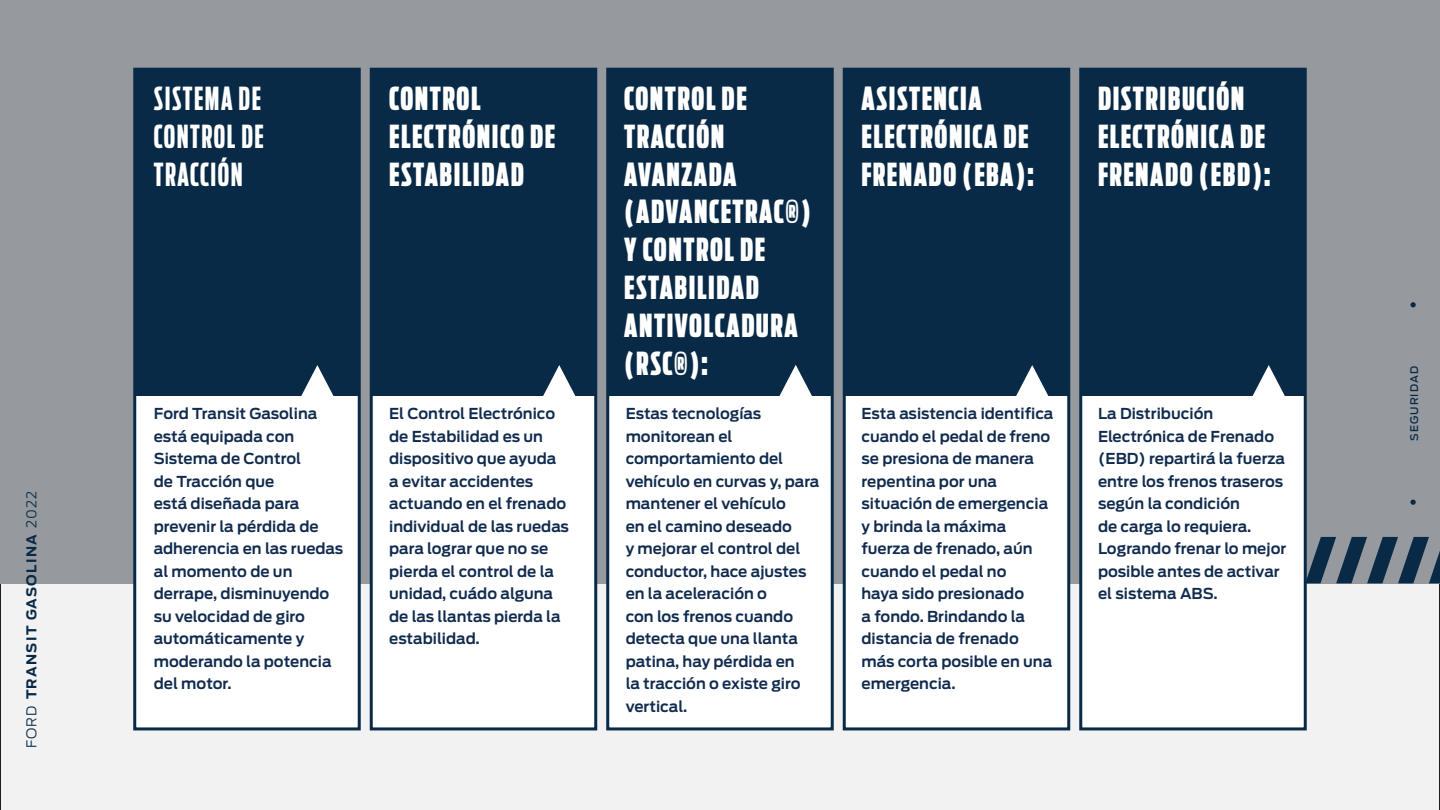
<style>
.page{position:relative;width:1440px;height:810px;background:#fff}
.page>*{position:absolute;margin:0;border:0;box-sizing:border-box;transform-origin:0 0}
.SUBTITULO{font:900 31.5px/37.8px "Ford Antenna Comp";letter-spacing:.05em;color:#fff}
.SUBTITULO-2{font:700 31.5px/37.8px "Ford Antenna Comp";letter-spacing:.05em;color:#fff;text-align:justify}
.CUERPO{font:600 15px/22.5px "Ford Antenna";color:#102b4e}
.CUERPO-2{font:700 13.5px "Ford Antenna";letter-spacing:.1em;color:#092a46}
.CUERPO-3{font:500 10.5px "Ford Antenna";letter-spacing:.1em;color:#092a46}
.s1{font-weight:300}
</style>
<div class="page">
<div style="left:0;top:583px;width:1440px;height:227px;background:#f2f2f2"></div>
<div style="left:0;top:0;width:1440px;height:583px;background:#969a9f"></div>
<div style="left:133px;top:68px;width:228px;height:662px;background:#fff;border:3px solid #092a46"></div>
<div style="left:370px;top:68px;width:227px;height:662px;background:#fff;border:3px solid #092a46"></div>
<div style="left:606px;top:68px;width:228px;height:662px;background:#fff;border:3px solid #092a46"></div>
<div style="left:843px;top:68px;width:227px;height:662px;background:#fff;border:3px solid #092a46"></div>
<div style="left:1079px;top:68px;width:228px;height:662px;background:#fff;border:3px solid #092a46"></div>
<div style="left:135px;top:69px;width:224px;height:327px;background:#092a46"></div>
<div style="left:371px;top:69px;width:225px;height:327px;background:#092a46"></div>
<div style="left:608px;top:69px;width:224px;height:327px;background:#092a46"></div>
<div style="left:844px;top:69px;width:225px;height:327px;background:#092a46"></div>
<div style="left:1081px;top:69px;width:224px;height:327px;background:#092a46"></div>
<svg style="left:301px;top:365px;width:33px;height:31px"></svg>
<svg style="left:543px;top:365px;width:33px;height:31px"></svg>
<svg style="left:779px;top:365px;width:33px;height:31px"></svg>
<svg style="left:1016px;top:365px;width:33px;height:31px"></svg>
<svg style="left:1252px;top:365px;width:33px;height:31px"></svg>
<svg style="left:1305px;top:537px;width:135px;height:46px"></svg>
<svg style="left:1410px;top:302px;width:6px;height:5px"></svg>
<svg style="left:1410px;top:500px;width:6px;height:5px"></svg>
<p class="CUERPO-2" style="left:19px;top:748px;width:259px;rotate:-90deg"><span class="s1">FORD</span> TRANSIT GASOLINA <span class="s1">2022</span></p>
<p class="SUBTITULO-2" style="left:154px;top:76px;width:111px">SISTEMA DE CONTROL DE TRACCIÓN</p>
<p class="SUBTITULO" style="left:389px;top:76px;width:168px">CONTROL<br>ELECTRÓNICO DE<br>ESTABILIDAD</p>
<p class="SUBTITULO" style="left:624px;top:76px;width:188px">CONTROL DE<br>TRACCIÓN<br>AVANZADA (ADVANCETRAC®)<br>Y CONTROL DE<br>ESTABILIDAD<br>ANTIVOLCADURA (RSC®):</p>
<p class="SUBTITULO" style="left:861px;top:76px;width:174px">ASISTENCIA<br>ELECTRÓNICA DE<br>FRENADO (EBA):</p>
<p class="SUBTITULO" style="left:1098px;top:76px;width:174px">DISTRIBUCIÓN<br>ELECTRÓNICA DE<br>FRENADO (EBD):</p>
<p class="CUERPO" style="left:154px;top:401px;width:191px">Ford Transit Gasolina está equipada con<br>Sistema de Control<br>de Tracción que<br>está diseñada para prevenir la pérdida de adherencia en las ruedas al momento de un derrape, disminuyendo su velocidad de giro automáticamente y moderando la potencia del motor.</p>
<p class="CUERPO" style="left:389px;top:401px;width:181px">El Control Electrónico de Estabilidad es un dispositivo que ayuda a evitar accidentes actuando en el frenado individual de las ruedas para lograr que no se pierda el control de la unidad, cuádo alguna de las llantas pierda la estabilidad.</p>
<p class="CUERPO" style="left:626px;top:401px;width:195px">Estas tecnologías monitorean el comportamiento del vehículo en curvas y, para mantener el vehículo<br>en el camino deseado<br>y mejorar el control del conductor, hace ajustes en la aceleración o<br>con los frenos cuando detecta que una llanta patina, hay pérdida en<br>la tracción o existe giro vertical.</p>
<p class="CUERPO" style="left:861px;top:401px;width:194px">Esta asistencia identifica cuando el pedal de freno se presiona de manera repentina por una situación de emergencia y brinda la máxima fuerza de frenado, aún cuando el pedal no<br>haya sido presionado<br>a fondo. Brindando la distancia de frenado más corta posible en una emergencia.</p>
<p class="CUERPO" style="left:1098px;top:401px;width:190px">La Distribución<br>Electrónica de Frenado (EBD) repartirá la fuerza entre los frenos traseros según la condición<br>de carga lo requiera.<br>Logrando frenar lo mejor posible antes de activar el sistema ABS.</p>
<p class="CUERPO-3" style="left:1405px;top:441px;width:76px;rotate:-90deg">SEGURIDAD</p>
</div>
